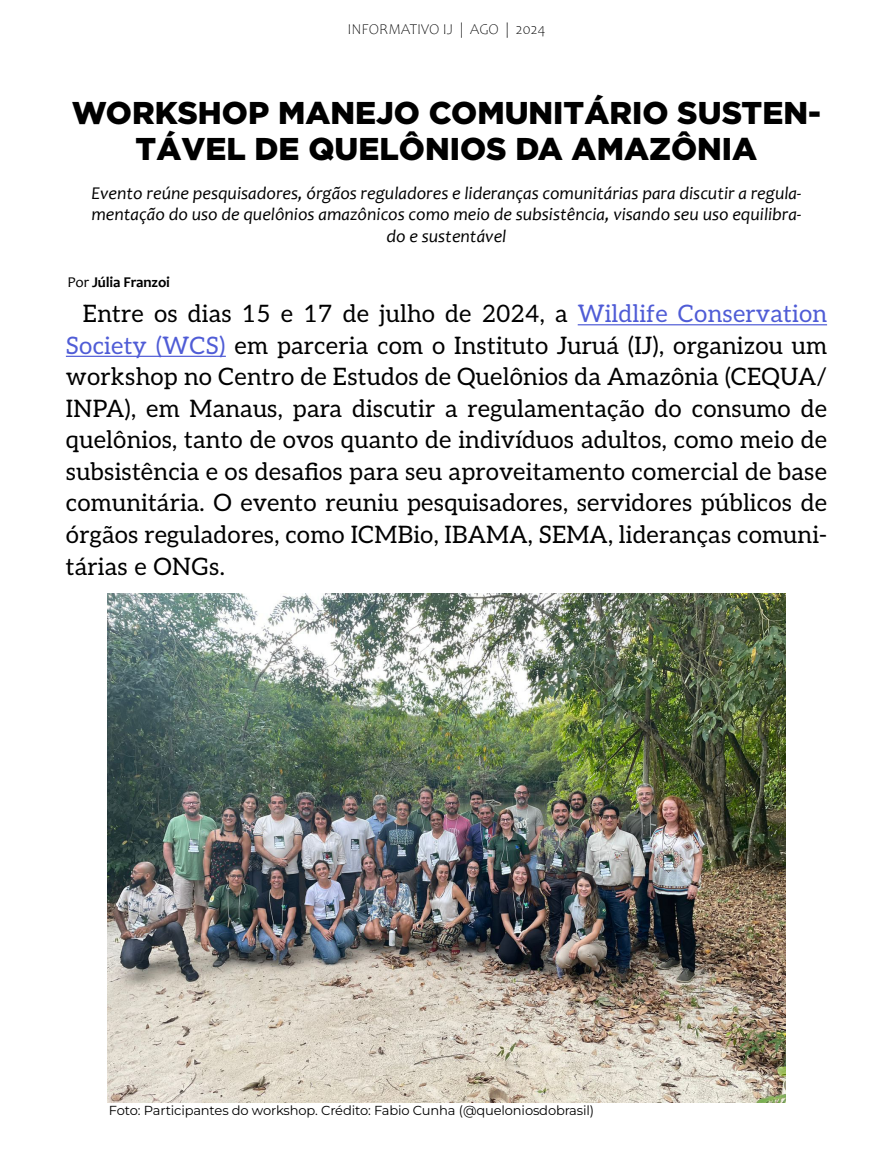
<style>
.page{position:relative;width:893px;height:1149px;background:#fff}
.page>*{position:absolute;margin:0;border:0;box-sizing:border-box;transform-origin:0 0}
.t1{font:900 31.5px/36px "Gotham";color:#000;text-align:center}
.t2{font:24px/31.5px "Aleo";letter-spacing:.01em;color:#000;text-align:justify}
.t3{font:italic 18px/21.6px "Candara";color:#000;text-align:center}
.t4{font:300 15px "Candara";color:#000}
.t5{font:700 15px "Candara";letter-spacing:-.01em;color:#000}
.t6{font:13.05px "Montserrat";letter-spacing:-.01em;color:#000}
.s1{font-weight:400}
.s2{color:#4f5cd6}
</style>
<div class="page">
<hr style="left:578px;top:324px;width:249px;height:1px;background:#4f5cd6">
<hr style="left:66px;top:355px;width:160px;height:2px;background:#4f5cd6">
<img style="left:107px;top:593px;width:679px;height:509px">
<p class="t4" style="left:347px;top:21px;width:200px">INFORMATIVO IJ | AGO | 2024</p>
<h1 class="t1" style="left:72px;top:94px;width:751px">WORKSHOP MANEJO COMUNITÁRIO SUSTEN-<br>TÁVEL DE QUELÔNIOS DA AMAZÔNIA</h1>
<p class="t3" style="left:92px;top:182px;width:711px">Evento reúne pesquisadores, órgãos reguladores e lideranças comunitárias para discutir a regula&shy;mentação do uso de quelônios amazônicos como meio de subsistência, visando seu uso equilibra&shy;do e sustentável</p>
<p class="t5" style="left:67px;top:272px;width:104px"><span class="s1">Por</span> Júlia Franzoi</p>
<p class="t2" style="left:66px;top:297px;width:763px;text-indent:17px">Entre os dias 15 e 17 de julho de 2024, a <span class="s2">Wildlife Conservation Society (WCS)</span> em parceria com o Instituto Juruá (IJ), organizou um workshop no Centro de Estudos de Quelônios da Amazônia (CEQUA/ INPA), em Manaus, para discutir a regulamentação do consumo de quelônios, tanto de ovos quanto de indivíduos adultos, como meio de subsistência e os desafios para seu aproveitamento comercial de base comunitária. O evento reuniu pesquisadores, servidores públicos de órgãos reguladores, como ICMBio, IBAMA, SEMA, lideranças comuni&shy;tárias e ONGs.</p>
<p class="t6" style="left:109px;top:1101px;width:487px">Foto: Participantes do workshop. Crédito: Fabio Cunha (@queloniosdobrasil)</p>
</div>
